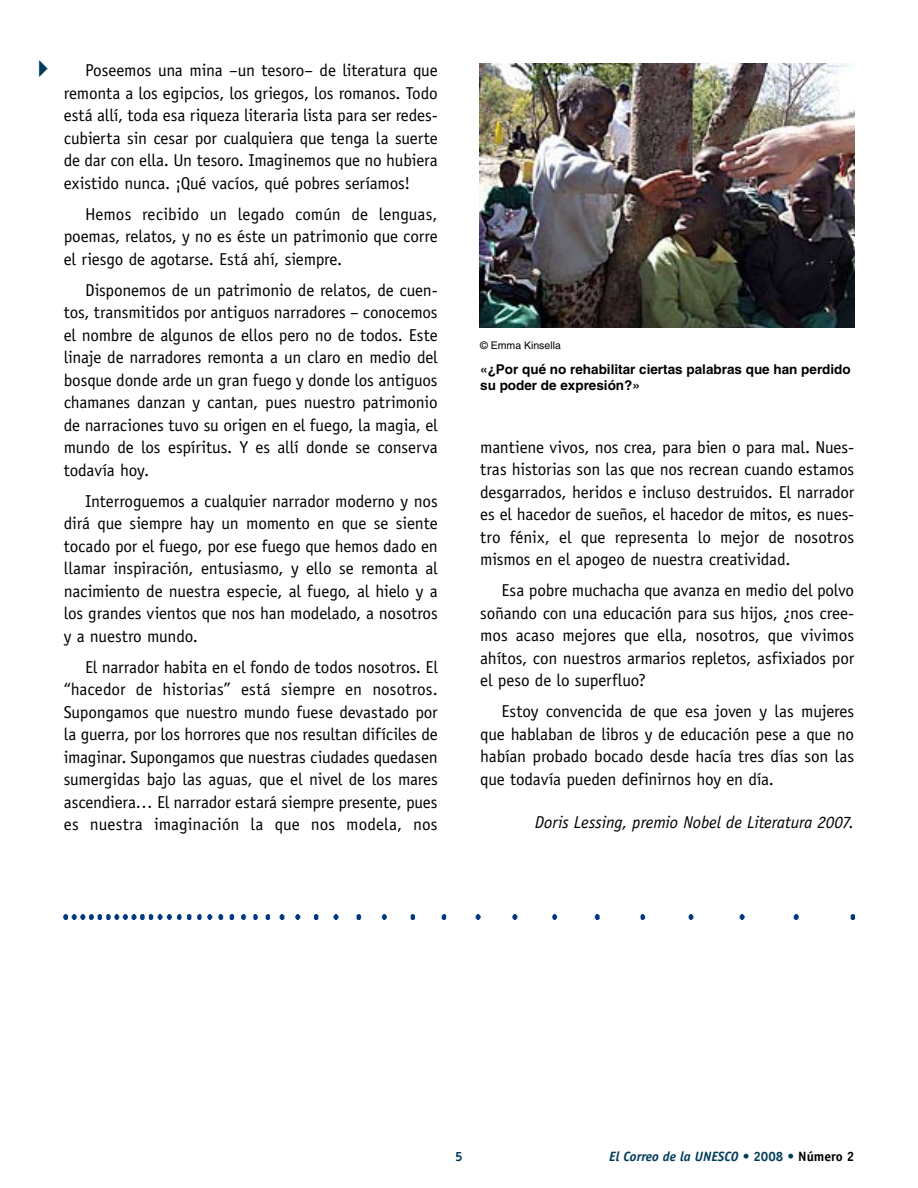
<style>
.page{position:relative;width:918px;height:1188px;background:#fff}
.page>*{position:absolute;margin:0;border:0;box-sizing:border-box;transform-origin:0 0}
.t1{font:17.25px/22.5px "Officina Sans Std";letter-spacing:-.01em;color:#000;text-align:justify}
.t2{font:italic 17.25px "Officina Sans Std";letter-spacing:-.005em;color:#000}
.t3{font:700 13.5px/16.2px "Helvetica LT Std";color:#000}
.t4{font:italic 700 13.5px "Officina Sans Std";color:#003b5a}
.t5{font:10.5px "Helvetica LT Std";color:#000}
.s1{font-style:normal}
.s2{font-style:normal;color:#000}
</style>
<div class="page">
<img style="left:479px;top:64px;width:375px;height:263px">
<img style="left:64px;top:915px;width:790px;height:5px">
<p class="t1" style="left:64px;top:59px;width:376px;text-indent:21px">Poseemos una mina –un tesoro– de literatura que remonta a los egipcios, los griegos, los romanos. Todo está allí, toda esa riqueza literaria lista para ser redes&shy;cubierta sin cesar por cualquiera que tenga la suerte de dar con ella. Un tesoro. Imaginemos que no hubiera existido nunca. ¡Qué vacíos, qué pobres seríamos!</p>
<p class="t1" style="left:64px;top:203px;width:375px;text-indent:21px">Hemos recibido un legado común de lenguas, poemas, relatos, y no es éste un patrimonio que corre el riesgo de agotarse. Está ahí, siempre.</p>
<p class="t1" style="left:64px;top:279px;width:376px;text-indent:21px">Disponemos de un patrimonio de relatos, de cuen&shy;tos, transmitidos por antiguos narradores – conocemos el nombre de algunos de ellos pero no de todos. Este linaje de narradores remonta a un claro en medio del bosque donde arde un gran fuego y donde los antiguos chamanes danzan y cantan, pues nuestro patrimonio de narraciones tuvo su origen en el fuego, la magia, el mundo de los espíritus. Y es allí donde se conserva todavía hoy.</p>
<p class="t1" style="left:64px;top:490px;width:376px;text-indent:21px">Interroguemos a cualquier narrador moderno y nos dirá que siempre hay un momento en que se siente tocado por el fuego, por ese fuego que hemos dado en llamar inspiración, entusiasmo, y ello se remonta al nacimiento de nuestra especie, al fuego, al hielo y a los grandes vientos que nos han modelado, a nosotros y a nuestro mundo.</p>
<p class="t1" style="left:64px;top:656px;width:376px;text-indent:21px">El narrador habita en el fondo de todos nosotros. El “hacedor de historias” está siempre en nosotros.<br>Supongamos que nuestro mundo fuese devastado por la guerra, por los horrores que nos resultan difíciles de imaginar. Supongamos que nuestras ciudades quedasen sumergidas bajo las aguas, que el nivel de los mares ascendiera… El narrador estará siempre presente, pues es nuestra imaginación la que nos modela, nos</p>
<p class="t5" style="left:480px;top:339px;width:82px">© Emma Kinsella</p>
<p class="t3" style="left:480px;top:361px;width:372px">«¿Por qué no rehabilitar ciertas palabras que han perdido su poder de expresión?»</p>
<p class="t1" style="left:480px;top:436px;width:376px">mantiene vivos, nos crea, para bien o para mal. Nues&shy;tras historias son las que nos recrean cuando estamos desgarrados, heridos e incluso destruidos. El narrador es el hacedor de sueños, el hacedor de mitos, es nues&shy;tro fénix, el que representa lo mejor de nosotros mismos en el apogeo de nuestra creatividad.</p>
<p class="t1" style="left:480px;top:579px;width:375px;text-indent:21px">Esa pobre muchacha que avanza en medio del polvo soñando con una educación para sus hijos, ¿nos cree&shy;mos acaso mejores que ella, nosotros, que vivimos ahítos, con nuestros armarios repletos, asfixiados por el peso de lo superfluo?</p>
<p class="t1" style="left:480px;top:700px;width:376px;text-indent:21px">Estoy convencida de que esa joven y las mujeres que hablaban de libros y de educación pese a que no habían probado bocado desde hacía tres días son las que todavía pueden definirnos hoy en día.</p>
<p class="t2" style="left:535px;top:813px;width:321px">Doris Lessing, premio Nobel de Literatura 2007.</p>
<p class="t4" style="left:609px;top:1148px;width:247px">El Correo de la UNESCO <span class="s1">• 2008 •</span> <span class="s2">Número 2</span></p>
</div>
